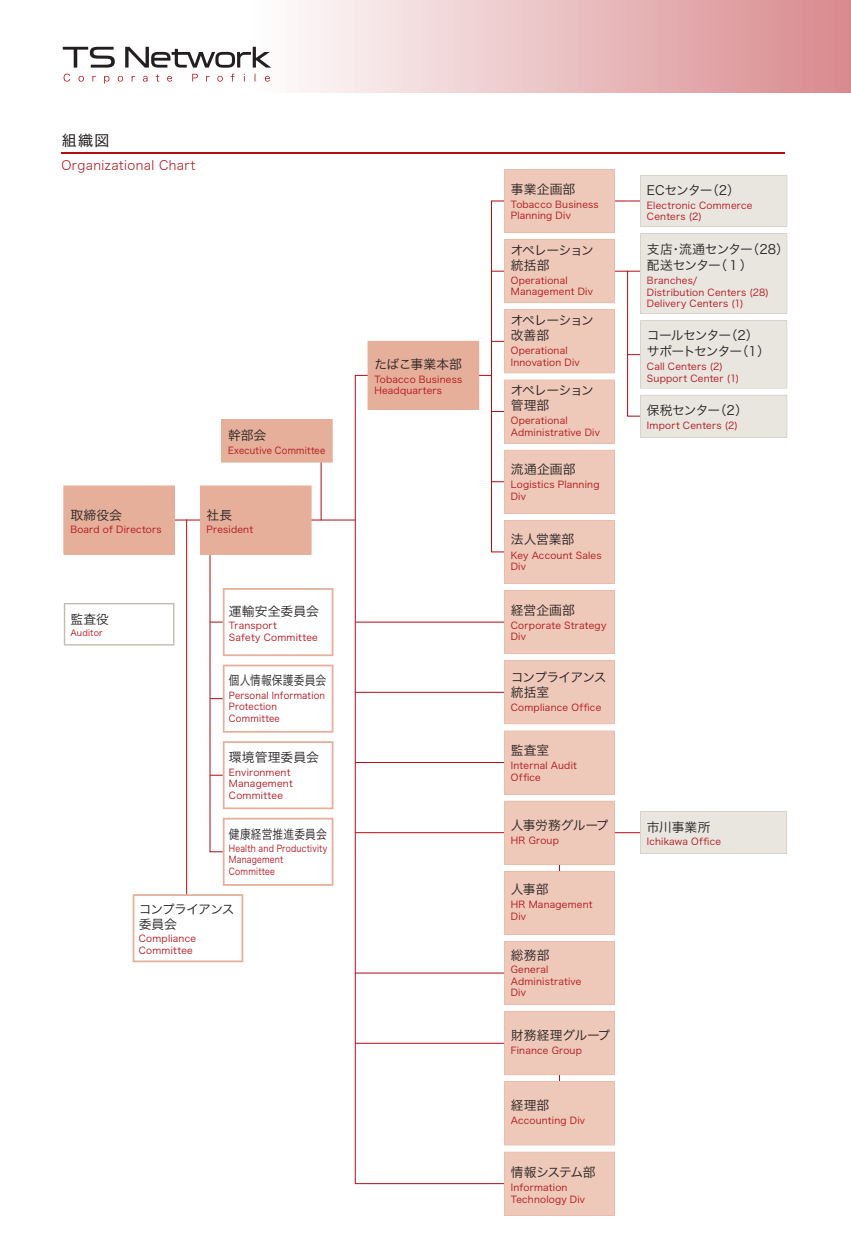
<style>
.page{position:relative;width:851px;height:1240px;background:#fff}
.page>*{position:absolute;margin:0;border:0;box-sizing:border-box;transform-origin:0 0}
.t1{font:14.85px "Hira Kaku Std N W4";color:#231f20}
.t2{font:12.75px "Hira Kaku Std N W3";letter-spacing:-.015em;color:#231f20}
.t3{font:12.75px/14.9px "Hira Kaku Std N W3";letter-spacing:-.06em;color:#231f20}
.t4{font:12.75px/14.9px "Hira Kaku Std N W3";letter-spacing:-.065em;color:#231f20}
.t5{font:12.75px/15.9px "Hira Kaku Std N W3";letter-spacing:-.04em;color:#231f20}
.t6{font:12.75px/15.9px "Hira Kaku Std N W3";letter-spacing:-.075em;color:#231f20}
.t7{font:12.75px "Hira Kaku Std N W2";letter-spacing:.03em;color:#b00d15}
.t8{font:12.75px "Hira Kaku Std N W3";letter-spacing:.015em;color:#231f20;scale:.84 1}
.t9{font:12.75px "Hira Kaku Std N W3";letter-spacing:-.035em;color:#231f20}
.t10{font:12.75px "Hira Kaku Std N W3";letter-spacing:-.05em;color:#231f20}
.t11{font:12.75px "Hira Kaku Std N W3";letter-spacing:.005em;color:#231f20}
.t12{font:12.75px "Hira Kaku Std N W3";letter-spacing:.01em;color:#231f20}
.t13{font:9.6px/11.7px "Hira Kaku Std N W3";letter-spacing:.025em;color:#b00d15}
.t14{font:9.6px/11.7px "Hira Kaku Std N W3";letter-spacing:.025em;color:#b00d15;scale:.85 1}
.t15{font:9.6px/11.7px "Hira Kaku Std N W3";letter-spacing:.025em;color:#b00d15;scale:.94 1}
.t16{font:9.6px "Hira Kaku Std N W3";letter-spacing:.025em;color:#b00d15;scale:.93 1}
.t17{font:8.55px "Hira Kaku Std N W3";letter-spacing:.025em;color:#b00d15}
</style>
<div class="page">
<div style="left:1px;top:0;width:849px;height:92px;background:linear-gradient(to right,#fff,#dc9497)"></div>
<svg style="left:63px;top:47px;width:208px;height:21px"></svg>
<svg style="left:64px;top:74px;width:6px;height:8px"></svg>
<svg style="left:78px;top:76px;width:6px;height:6px"></svg>
<svg style="left:92px;top:76px;width:4px;height:5px"></svg>
<svg style="left:104px;top:76px;width:5px;height:8px"></svg>
<svg style="left:118px;top:76px;width:5px;height:6px"></svg>
<svg style="left:132px;top:76px;width:3px;height:5px"></svg>
<svg style="left:143px;top:76px;width:4px;height:6px"></svg>
<svg style="left:156px;top:74px;width:3px;height:8px"></svg>
<svg style="left:167px;top:76px;width:5px;height:6px"></svg>
<svg style="left:192px;top:74px;width:6px;height:7px"></svg>
<svg style="left:206px;top:76px;width:4px;height:5px"></svg>
<svg style="left:217px;top:76px;width:6px;height:6px"></svg>
<svg style="left:230px;top:74px;width:4px;height:7px"></svg>
<svg style="left:265px;top:76px;width:5px;height:6px"></svg>
<svg style="left:354px;top:374px;width:151px;height:810px"></svg>
<hr style="left:303px;top:519px;width:52px;height:1px;background:#b00d15">
<hr style="left:154px;top:519px;width:57px;height:1px;background:#b00d15">
<hr style="left:355px;top:972px;width:153px;height:1px;background:#b00d15">
<hr style="left:320px;top:456px;width:1px;height:64px;background:#b00d15">
<div style="left:504px;top:660px;width:110px;height:64px;background:#eec8b8"></div>
<div style="left:504px;top:590px;width:110px;height:64px;background:#eec8b8"></div>
<div style="left:504px;top:520px;width:110px;height:64px;background:#eec8b8"></div>
<div style="left:368px;top:341px;width:110px;height:68px;background:#e5af9a"></div>
<div style="left:200px;top:486px;width:111px;height:68px;background:#e5af9a"></div>
<div style="left:64px;top:486px;width:110px;height:68px;background:#e5af9a"></div>
<div style="left:221px;top:419px;width:111px;height:43px;background:#e5af9a"></div>
<svg style="left:491px;top:450px;width:123px;height:63px;background:#eecbbd"></svg>
<div style="left:504px;top:941px;width:110px;height:64px;background:#eec8b8"></div>
<div style="left:504px;top:1011px;width:110px;height:134px;background:#eec8b8"></div>
<div style="left:504px;top:1151px;width:110px;height:64px;background:#eec8b8"></div>
<div style="left:504px;top:730px;width:110px;height:64px;background:#eec8b8"></div>
<svg style="left:504px;top:800px;width:110px;height:134px;background:#eecabb"></svg>
<hr style="left:614px;top:832px;width:30px;height:1px;background:#b00d15">
<div style="left:640px;top:811px;width:147px;height:43px;background:#e9e5df"></div>
<svg style="left:209px;top:519px;width:124px;height:366px"></svg>
<hr style="left:186px;top:519px;width:1px;height:380px;background:#b00d15">
<svg style="left:133px;top:894px;width:110px;height:68px"></svg>
<hr style="left:62px;top:152px;width:723px;height:1px;background:#b00d15">
<svg style="left:64px;top:603px;width:110px;height:42px"></svg>
<svg style="left:473px;top:169px;width:314px;height:274px"></svg>
<p class="t1" style="left:62px;top:129px;width:49px">組織図</p>
<p class="t7" style="left:61px;top:155px;width:135px">Organizational Chart</p>
<p class="t2" style="left:70px;top:505px;width:53px">取締役会</p>
<p class="t13" style="left:70px;top:523px;width:93px">Board of Directors</p>
<p class="t2" style="left:70px;top:609px;width:40px">監査役</p>
<p class="t17" style="left:70px;top:626px;width:34px">Auditor</p>
<p class="t2" style="left:228px;top:426px;width:40px">幹部会</p>
<p class="t16" style="left:228px;top:443px;width:106px">Executive Committee</p>
<p class="t2" style="left:206px;top:505px;width:27px">社長</p>
<p class="t13" style="left:206px;top:523px;width:48px">President</p>
<p class="t11" style="left:229px;top:601px;width:91px">運輸安全委員会</p>
<p class="t13" style="left:229px;top:619px;width:90px">Transport<br>Safety Committee</p>
<p class="t8" style="left:229px;top:671px;width:117px">個人情報保護委員会</p>
<p class="t15" style="left:229px;top:689px;width:104px">Personal Information<br>Protection<br>Committee</p>
<p class="t12" style="left:229px;top:748px;width:91px">環境管理委員会</p>
<p class="t13" style="left:229px;top:766px;width:65px">Environment<br>Management<br>Committee</p>
<p class="t8" style="left:229px;top:824px;width:118px">健康経営推進委員会</p>
<p class="t14" style="left:229px;top:842px;width:117px">Health and Productivity<br>Management<br>Committee</p>
<p class="t3" style="left:139px;top:901px;width:97px">コンプライアンス委員会</p>
<p class="t13" style="left:139px;top:932px;width:59px">Compliance<br>Committee</p>
<p class="t2" style="left:374px;top:354px;width:89px">たばこ事業本部</p>
<p class="t13" style="left:374px;top:373px;width:89px">Tobacco Business<br>Headquarters</p>
<p class="t2" style="left:510px;top:179px;width:66px">事業企画部</p>
<p class="t13" style="left:510px;top:198px;width:89px">Tobacco Business<br>Planning Div</p>
<p class="t3" style="left:510px;top:181px;width:97px">コンプライアンス統括室</p>
<p class="t13" style="left:510px;top:213px;width:92px">Compliance Office</p>
<p class="t4" style="left:510px;top:242px;width:85px">オペレーション統括部</p>
<p class="t13" style="left:510px;top:274px;width:84px">Operational<br>Management Div</p>
<p class="t4" style="left:510px;top:312px;width:85px">オペレーション改善部</p>
<p class="t13" style="left:510px;top:344px;width:70px">Operational<br>Innovation Div</p>
<p class="t4" style="left:510px;top:383px;width:85px">オペレーション管理部</p>
<p class="t13" style="left:510px;top:414px;width:91px">Operational<br>Administrative Div</p>
<p class="t2" style="left:510px;top:460px;width:66px">流通企画部</p>
<p class="t13" style="left:510px;top:479px;width:90px">Logistics Planning<br>Div</p>
<p class="t2" style="left:510px;top:530px;width:65px">法人営業部</p>
<p class="t13" style="left:510px;top:549px;width:92px">Key Account Sales<br>Div</p>
<p class="t2" style="left:510px;top:600px;width:65px">経営企画部</p>
<p class="t13" style="left:510px;top:619px;width:97px">Corporate Strategy<br>Div</p>
<p class="t3" style="left:510px;top:602px;width:97px">コンプライアンス統括室</p>
<p class="t3" style="left:510px;top:669px;width:97px">コンプライアンス統括室</p>
<p class="t13" style="left:510px;top:701px;width:92px">Compliance Office</p>
<p class="t2" style="left:510px;top:740px;width:40px">監査室</p>
<p class="t13" style="left:511px;top:759px;width:68px">Internal Audit<br>Office</p>
<p class="t9" style="left:510px;top:815px;width:99px">人事労務グループ</p>
<p class="t13" style="left:511px;top:834px;width:49px">HR Group</p>
<p class="t2" style="left:510px;top:879px;width:39px">人事部</p>
<p class="t13" style="left:511px;top:898px;width:83px">HR Management<br>Div</p>
<p class="t2" style="left:510px;top:945px;width:40px">総務部</p>
<p class="t13" style="left:510px;top:963px;width:72px">General<br>Administrative<br>Div</p>
<p class="t2" style="left:510px;top:1025px;width:101px">財務経理グループ</p>
<p class="t13" style="left:510px;top:1044px;width:73px">Finance Group</p>
<p class="t2" style="left:510px;top:1095px;width:40px">経理部</p>
<p class="t13" style="left:510px;top:1114px;width:76px">Accounting Div</p>
<p class="t10" style="left:510px;top:1162px;width:86px">情報システム部</p>
<p class="t13" style="left:510px;top:1181px;width:76px">Information<br>Technology Div</p>
<p class="t2" style="left:647px;top:180px;width:94px">ECセンター（2）</p>
<p class="t13" style="left:647px;top:199px;width:107px">Electronic Commerce<br>Centers (2)</p>
<p class="t5" style="left:647px;top:241px;width:143px">支店・流通センター（28）配送センター（１）</p>
<p class="t13" style="left:647px;top:274px;width:123px">Branches/<br>Distribution Centers (28)<br>Delivery Centers (1)</p>
<p class="t6" style="left:647px;top:327px;width:124px">コールセンター（2）サポートセンター（1）</p>
<p class="t13" style="left:647px;top:360px;width:94px">Call Centers (2)<br>Support Center (1)</p>
<p class="t2" style="left:647px;top:400px;width:102px">保税センター（2）</p>
<p class="t13" style="left:647px;top:419px;width:92px">Import Centers (2)</p>
<p class="t2" style="left:646px;top:817px;width:65px">市川事業所</p>
<p class="t13" style="left:646px;top:835px;width:76px">Ichikawa Office</p>
</div>
